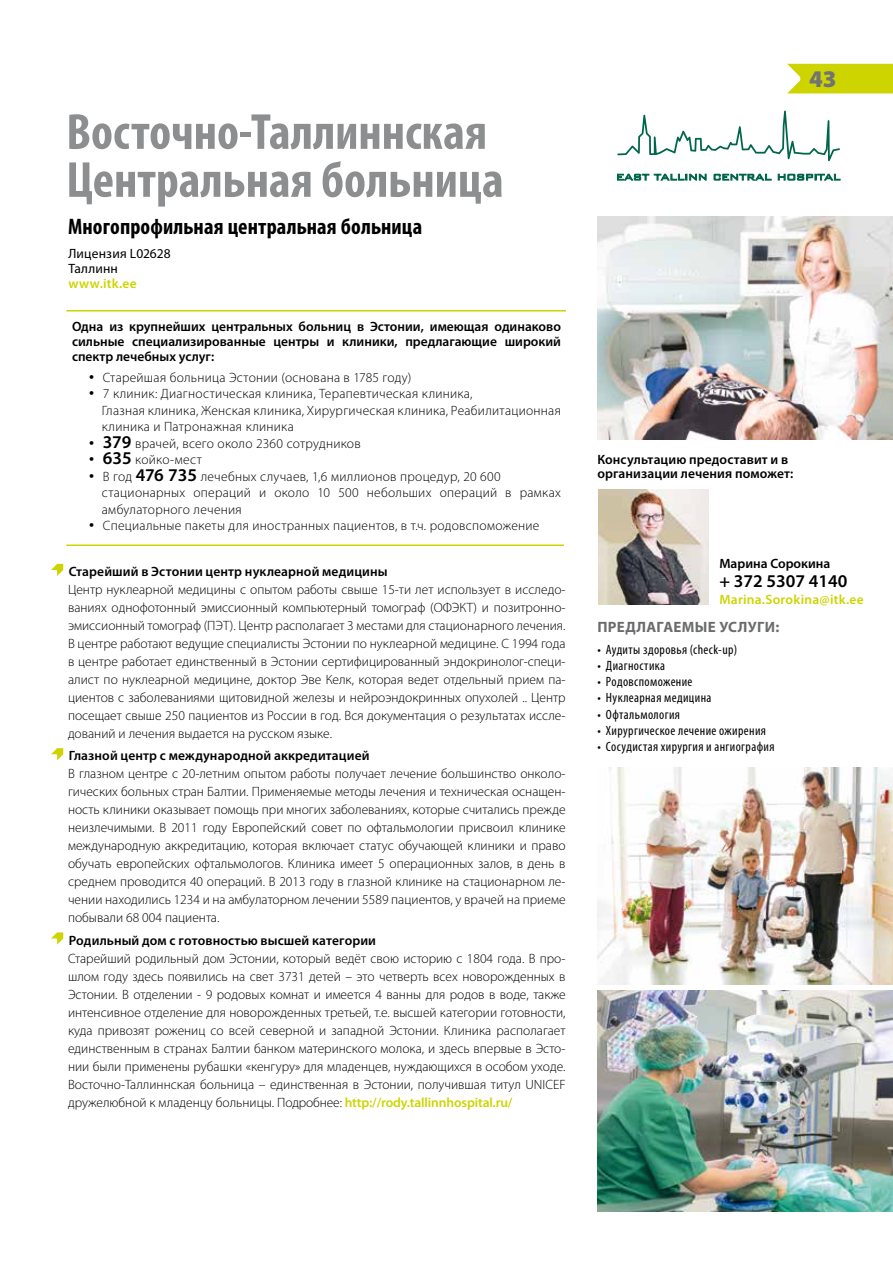
<style>
.page{position:relative;width:893px;height:1263px;background:#fff}
.page>*{position:absolute;margin:0;border:0;box-sizing:border-box;transform-origin:0 0}
.t1{font:700 condensed 51px/48px "Myriad Pro";color:#8d8e90}
.t2{font:900 24px "Myriad Pro";color:#727375}
.t3{font:700 condensed 22.5px "Myriad Pro";letter-spacing:.005em;color:#000}
.t4{font:600 18px "Myriad Pro";color:#000}
.t5{font:700 15px "Myriad Pro";letter-spacing:.02em;color:#6b6c6e}
.t6{font:300 13.5px/18px "Myriad Pro";letter-spacing:.015em;color:#000;text-align:justify}
.t7{font:600 13.5px/15px "Myriad Pro";letter-spacing:.005em;color:#000;text-align:justify}
.t8{font:condensed 13.5px "Myriad Pro";letter-spacing:.03em;color:#000}
.t9{font:600 13.5px "Myriad Pro";letter-spacing:.02em;color:#cdd400}
.t10{font:13.5px/15px "Myriad Pro";letter-spacing:.01em;color:#000}
.s1{font-weight:400;font-stretch:condensed;font-size:19.5px}
.s2{font-weight:600;font-size:18px}
.s3{font-weight:600;color:#cdd400}
</style>
<div class="page">
<svg style="left:787px;top:64px;width:106px;height:29px;background:#d0d712"></svg>
<hr style="left:66px;top:544px;width:498px;height:2px;background:#cdd400">
<hr style="left:66px;top:310px;width:500px;height:1px;background:#cdd400">
<img style="left:597px;top:767px;width:296px;height:217px">
<img style="left:597px;top:991px;width:296px;height:221px">
<svg style="left:51px;top:564px;width:12px;height:12px"></svg>
<svg style="left:51px;top:748px;width:12px;height:12px"></svg>
<svg style="left:51px;top:932px;width:12px;height:12px"></svg>
<svg style="left:617px;top:111px;width:223px;height:50px"></svg>
<svg style="left:617px;top:174px;width:89px;height:6px"></svg>
<svg style="left:714px;top:174px;width:57px;height:6px"></svg>
<svg style="left:778px;top:174px;width:62px;height:6px"></svg>
<img style="left:598px;top:489px;width:111px;height:115px">
<img style="left:597px;top:217px;width:296px;height:222px">
<h1 class="t1" style="left:66px;top:107px;width:439px">Восточно-Taллиннская<br>Центральная больница</h1>
<h3 class="t3" style="left:68px;top:212px;width:356px">Mногопрофильная центральная больница</h3>
<p class="t10" style="left:68px;top:246px;width:104px">Лицензия L02628<br>Taллинн</p>
<p class="t9" style="left:68px;top:275px;width:70px">www.itk.ee</p>
<p class="t7" style="left:72px;top:318px;width:490px">Одна из крупнейших центральных больниц в Эстонии, имеющая одинаково сильные специализированные центры и клиники, предлагающие широкий спектр лечебных услуг:</p>
<p class="t6" style="left:89px;top:368px;width:324px"><span class="s1">•</span> Старейшая больница Эстонии (основана в 1785 году)</p>
<p class="t6" style="left:102px;top:385px;width:461px;line-height:16.5px;text-align:left;text-indent:-13px"><span class="s1">•</span> 7 клиник: Диагностическая клиника, Терапевтическая клиника,<br>Глазная клиника, Женская клиника, Хирургическая клиника, Реабилитационная клиника и Патронажная клиника</p>
<p class="t6" style="left:89px;top:434px;width:273px"><span class="s1">•</span> <span class="s2">379</span> врачей, всего около 2360 сотрудников</p>
<p class="t6" style="left:89px;top:451px;width:114px"><span class="s1">•</span> <span class="s2">635</span> койко-мест</p>
<p class="t6" style="left:102px;top:468px;width:461px;line-height:16.5px;text-align:left;text-indent:-13px"><span class="s1">•</span> В год <span class="s2">476 735</span> лечебных случаев, 1,6 миллионов процедур, 20 600 стационарных операций и около 10 500 небольших операций в рамках амбулаторного лечения</p>
<p class="t6" style="left:89px;top:517px;width:452px"><span class="s1">•</span> Специальные пакеты для иностранных пациентов, в т.ч. родовспоможение</p>
<p class="t7" style="left:69px;top:564px;width:320px">Старейший в Эстонии центр нуклеарной медицины</p>
<p class="t6" style="left:68px;top:580px;width:499px">Центр нуклеарной медицины с опытом работы свыше 15-ти лет использует в исследо&shy;ваниях однофотонный эмиссионный компьютерный томограф (ОФЭКТ) и позитронно&shy;эмиссионный томограф (ПЭТ). Центр располагает 3 местами для стационарного лечения.<br>В центре работают ведущие специалисты Эстонии по нуклеарной медицине. С 1994 года в центре работает единственный в Эстонии сертифицированный эндокринолог-специ&shy;алист по нуклеарной медицине, доктор Эве Келк, которая ведет отдельный прием па&shy;циентов с заболеваниями щитовидной железы и нейроэндокринных опухолей .. Центр посещает свыше 250 пациентов из России в год. Вся документация о результатах иссле&shy;дований и лечения выдается на русском языке.</p>
<p class="t7" style="left:69px;top:748px;width:302px">Глазной центр с международной аккредитацией</p>
<p class="t6" style="left:68px;top:765px;width:499px">В глазном центре с 20-летним опытом работы получает лечение большинство онколо&shy;гических больных стран Балтии. Применяемые методы лечения и техническая оснащен&shy;ность клиники оказывает помощь при многих заболеваниях, которые считались прежде неизлечимыми. В 2011 году Европейский совет по офтальмологии присвоил клинике международную аккредитацию, которая включает статус обучающей клиники и право обучать европейских офтальмологов. Клиника имеет 5 операционных залов, в день в среднем проводится 40 операций. В 2013 году в глазной клинике на стационарном ле&shy;чении находились 1234 и на амбулаторном лечении 5589 пациентов, у врачей на приеме побывали 68 004 пациента.</p>
<p class="t7" style="left:69px;top:932px;width:309px">Родильный дом с готовностью высшей категории</p>
<p class="t6" style="left:68px;top:949px;width:499px">Старейший родильный дом Эстонии, который ведёт свою историю с 1804 года. В про&shy;шлом году здесь появились на свет 3731 детей – это четверть всех новорожденных в Эстонии. В отделении - 9 родовых комнат и имеется 4 ванны для родов в воде, также интенсивное отделение для новорожденных третьей, т.е. высшей категории готовности, куда привозят рожениц со всей северной и западной Эстонии. Клиника располагает единственным в странах Балтии банком материнского молока, и здесь впервые в Эсто&shy;нии были применены рубашки «кенгуру» для младенцев, нуждающихся в особом уходе.<br>Восточно-Таллиннская больница – единственная в Эстонии, получившая титул UNICEF дружелюбной к младенцу больницы. Подробнее: <span class="s3">http://rody.tallinnhospital.ru/</span></p>
<h2 class="t2" style="left:809px;top:63px;width:29px">43</h2>
<p class="t7" style="left:597px;top:452px;width:198px;line-height:13.5px">Консультацию предоставит и в организации лечения поможет:</p>
<p class="t7" style="left:719px;top:555px;width:112px">Maрина Сорокина</p>
<h3 class="t4" style="left:719px;top:570px;width:130px">+ 372 5307 4140</h3>
<p class="t9" style="left:719px;top:590px;width:146px">Marina.Sorokina@itk.ee</p>
<p class="t5" style="left:597px;top:617px;width:183px">ПРЕДЛАГАЕМЫЕ УСЛУГИ:</p>
<p class="t8" style="left:597px;top:641px;width:141px">• Аудиты здоровья (check-up)</p>
<p class="t8" style="left:597px;top:657px;width:69px">• Диагностика</p>
<p class="t8" style="left:597px;top:674px;width:97px">• Родовспоможение</p>
<p class="t8" style="left:597px;top:690px;width:115px">• Нуклеарная медицина</p>
<p class="t8" style="left:597px;top:706px;width:84px">• Офтальмология</p>
<p class="t8" style="left:597px;top:722px;width:170px">• Хирургическое лечение ожирения</p>
<p class="t8" style="left:597px;top:738px;width:179px">• Сосудистая хирургия и ангиография</p>
</div>
